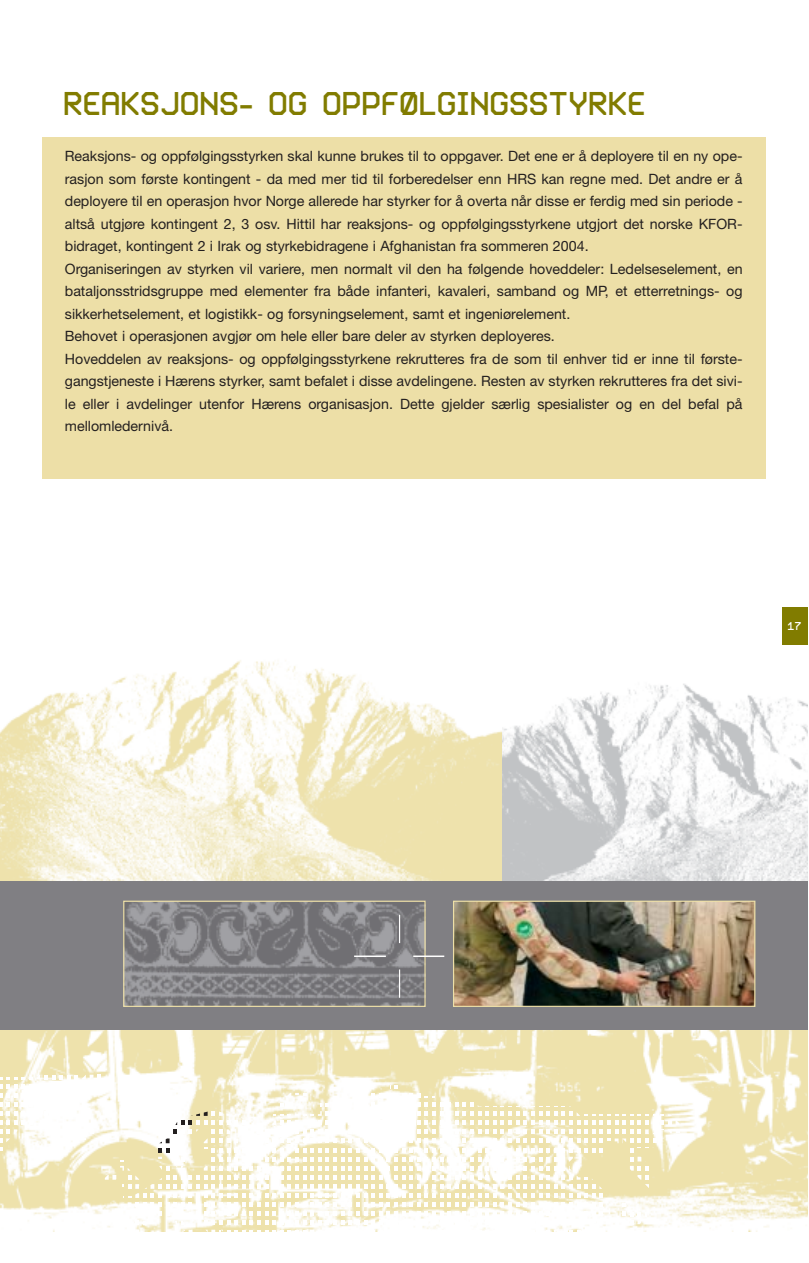
<style>
.page{position:relative;width:809px;height:1263px;background:#fff}
.page>*{position:absolute;margin:0;border:0;box-sizing:border-box;transform-origin:0 0}
.t1{font:34.5px "BD Zenith";color:#817c00}
.t2{font:14.25px/22.5px "Helvetica Neue";color:#231f1f}
.t3{font:12px "BD Zenith";color:#fff}
</style>
<div class="page">
<img style="left:0;top:1030px;width:807px;height:202px">
<div style="left:42px;top:137px;width:723px;height:342px;background:#eddfa7"></div>
<img style="left:501px;top:684px;width:306px;height:197px">
<img style="left:0;top:660px;width:501px;height:221px">
<div style="left:0;top:881px;width:807px;height:149px;background:#807f83"></div>
<img style="left:455px;top:903px;width:298px;height:102px">
<div style="left:453px;top:901px;width:302px;height:106px;border:1px solid #eddfa7"></div>
<img style="left:125px;top:903px;width:298px;height:102px">
<div style="left:123px;top:901px;width:302px;height:106px;border:1px solid #eddfa7"></div>
<svg style="left:399px;top:915px;width:1px;height:28px"></svg>
<svg style="left:399px;top:969px;width:1px;height:29px"></svg>
<hr style="left:354px;top:956px;width:32px;height:1px;background:#fff">
<hr style="left:413px;top:956px;width:31px;height:1px;background:#fff">
<svg style="left:0;top:1075px;width:679px;height:157px"></svg>
<div style="left:782px;top:607px;width:25px;height:38px;background:#817c00"></div>
<h1 class="t1" style="left:65px;top:90px;width:583px">REAKSJONS- OG OPPFØLGINGSSTYRKE</h1>
<p class="t2" style="left:65px;top:146px;width:679px">Reaksjons- og oppfølgingsstyrken skal kunne brukes til to oppgaver. Det ene er å deployere til en ny ope&shy;rasjon som første kontingent - da med mer tid til forberedelser enn HRS kan regne med. Det andre er å deployere til en operasjon hvor Norge allerede har styrker for å overta når disse er ferdig med sin periode - altså utgjøre kontingent 2, 3 osv. Hittil har reaksjons- og oppfølgingsstyrkene utgjort det norske KFOR&shy;bidraget, kontingent 2 i Irak og styrkebidragene i Afghanistan fra sommeren 2004.<br>Organiseringen av styrken vil variere, men normalt vil den ha følgende hoveddeler: Ledelseselement, en bataljonsstridsgruppe med elementer fra både infanteri, kavaleri, samband og MP, et etterretnings- og sikkerhetselement, et logistikk- og forsyningselement, samt et ingeniørelement.<br>Behovet i operasjonen avgjør om hele eller bare deler av styrken deployeres.<br>Hoveddelen av reaksjons- og oppfølgingsstyrkene rekrutteres fra de som til enhver tid er inne til første&shy;gangstjeneste i Hærens styrker, samt befalet i disse avdelingene. Resten av styrken rekrutteres fra det sivi&shy;le eller i avdelinger utenfor Hærens organisasjon. Dette gjelder særlig spesialister og en del befal på mellomledernivå.</p>
<p class="t3" style="left:788px;top:621px;width:15px">17</p>
</div>
